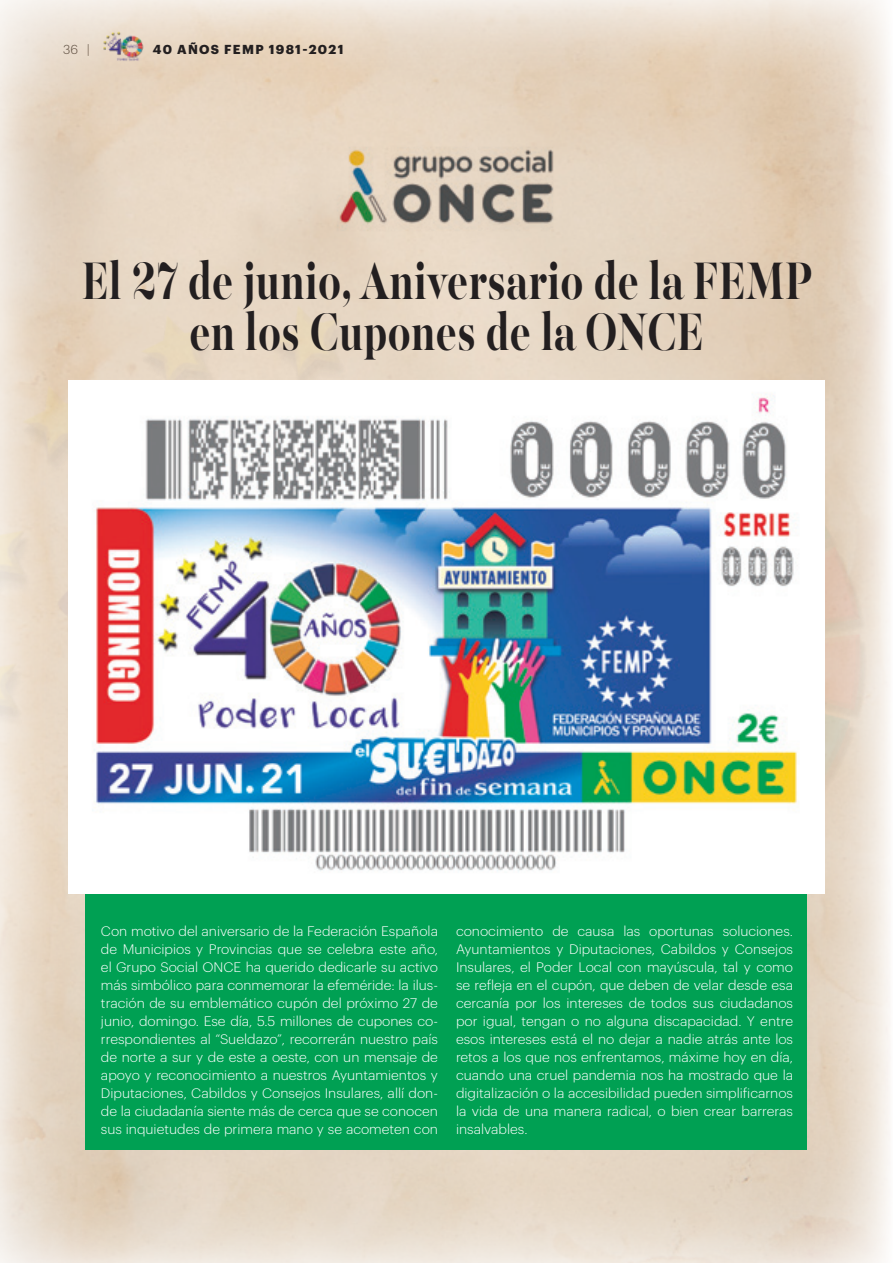
<style>
.page{position:relative;width:893px;height:1263px;background:#fff}
.page>*{position:absolute;margin:0;border:0;box-sizing:border-box;transform-origin:0 0}
.t1{font:700 58.8px/51px "Majesti Banner";letter-spacing:.01em;color:#231f20;text-align:center;scale:.71 1}
.t2{font:300 13.5px/18px "Graphik";color:#fff;text-align:justify}
.t3{font:700 12.75px "Graphik";letter-spacing:.1em;color:#231f20}
.t4{font:300 12.75px "Graphik";color:#231f20}
</style>
<div class="page">
<img style="left:0;top:0;width:890px;height:1263px">
<img style="left:101px;top:31px;width:43px;height:31px">
<img style="left:0;top:289px;width:890px;height:717px">
<img style="left:325px;top:135px;width:243px;height:101px">
<div style="left:85px;top:880px;width:721px;height:270px;background:#00a053"></div>
<img style="left:68px;top:381px;width:757px;height:512px">
<p class="t4" style="left:63px;top:40px;width:28px">36 |</p>
<p class="t3" style="left:153px;top:39px;width:36px">40 AÑOS</p>
<p class="t3" style="left:224px;top:39px;width:121px">FEMP 1981-2021</p>
<h1 class="t1" style="left:82px;top:260px;width:1030px">El 27 de junio, Aniversario de la FEMP en los Cupones de la ONCE</h1>
<p class="t2" style="left:101px;top:921px;width:339px">Con motivo del aniversario de la Federación Española de Municipios y Provincias que se celebra este año, el Grupo Social ONCE ha querido dedicarle su activo más simbólico para conmemorar la efeméride: la ilus&shy;tración de su emblemático cupón del próximo 27 de junio, domingo. Ese día, 5.5 millones de cupones co&shy;rrespondientes al “Sueldazo”, recorrerán nuestro país de norte a sur y de este a oeste, con un mensaje de apoyo y reconocimiento a nuestros Ayuntamientos y Diputaciones, Cabildos y Consejos Insulares, allí don&shy;de la ciudadanía siente más de cerca que se conocen sus inquietudes de primera mano y se acometen con</p>
<p class="t2" style="left:456px;top:921px;width:339px">conocimiento de causa las oportunas soluciones.<br>Ayuntamientos y Diputaciones, Cabildos y Consejos Insulares, el Poder Local con mayúscula, tal y como se refleja en el cupón, que deben de velar desde esa cercanía por los intereses de todos sus ciudadanos por igual, tengan o no alguna discapacidad. Y entre esos intereses está el no dejar a nadie atrás ante los retos a los que nos enfrentamos, máxime hoy en día, cuando una cruel pandemia nos ha mostrado que la digitalización o la accesibilidad pueden simplificarnos la vida de una manera radical, o bien crear barreras insalvables.</p>
</div>
